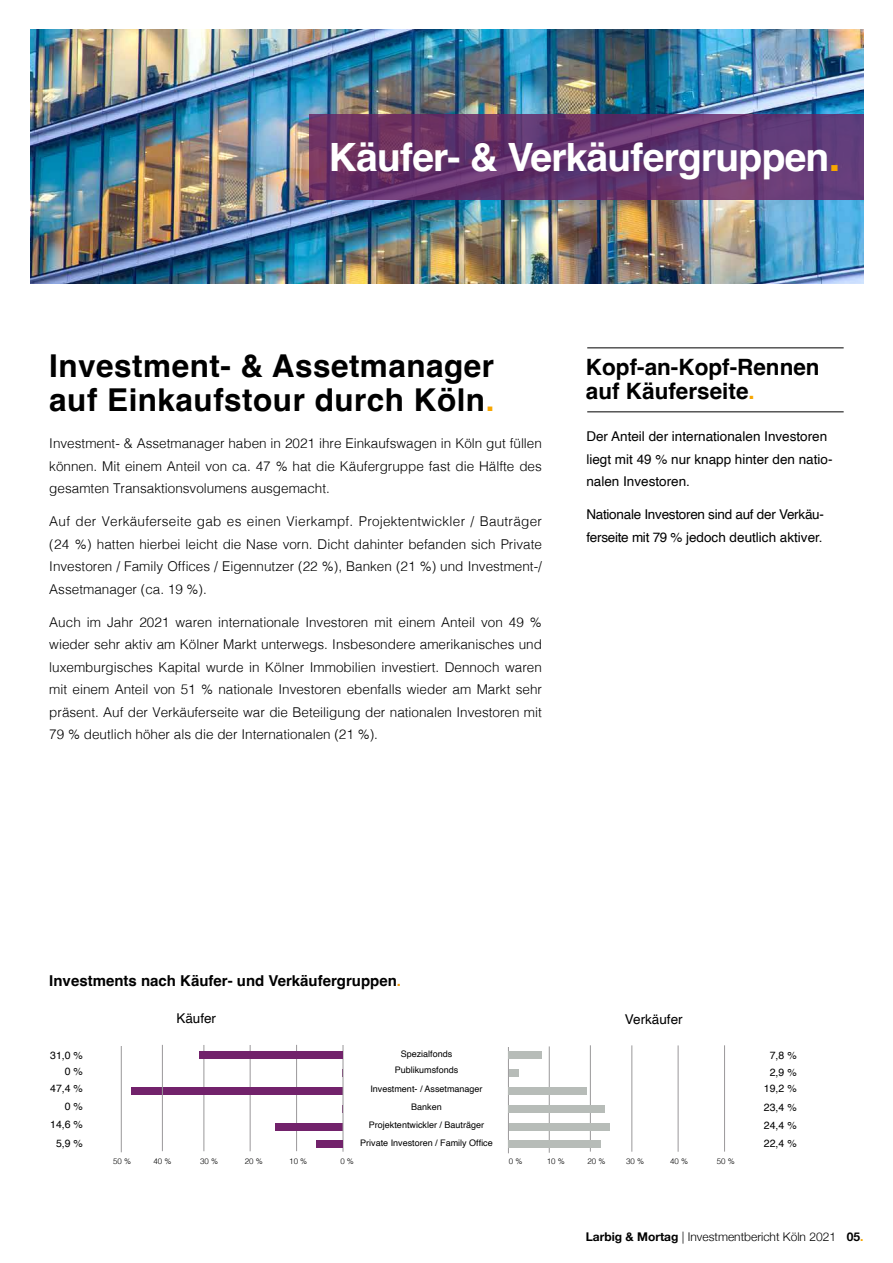
<style>
.page{position:relative;width:893px;height:1263px;background:#fff}
.page>*{position:absolute;margin:0;border:0;box-sizing:border-box;transform-origin:0 0}
.t1{font:700 39px "Helvetica";letter-spacing:-.02em;color:#fff}
.t2{font:700 31.5px/34.5px "Helvetica";letter-spacing:.015em;color:#000}
.t3{font:700 22.5px/24px "Helvetica";color:#000}
.t4{font:700 15px "Helvetica";color:#000}
.t5{font:300 13.5px/22.5px "Helvetica";color:#000;text-align:justify}
.t6{font:13.5px/22.5px "Helvetica";color:#000}
.t7{font:13.5px/22.5px "Helvetica";letter-spacing:-.02em;color:#000}
.t8{font:300 12px "Helvetica Neue";color:#000}
.t9{font:10.5px/16.5px "Helvetica";color:#000;text-align:right}
.t10{font:9px/18px "Helvetica";color:#000;text-align:center}
.t11{font:300 7.95px "Helvetica";color:#000}
.s1{font-size:42px;color:#f7a600}
.s2{color:#f7a600}
.s3{color:#f59d0f}
.s4{font-weight:700}
.s5{font-weight:700;color:#f7a600}
</style>
<div class="page">
<img style="left:30px;top:30px;width:834px;height:253px">
<hr style="left:587px;top:348px;width:257px;height:1px;background:#000">
<hr style="left:587px;top:412px;width:257px;height:1px;background:#000">
<svg style="left:309px;top:114px;width:555px;height:85px;background:#64356e"></svg>
<hr style="left:632px;top:1045px;width:1px;height:107px;background:#9a989a">
<hr style="left:724px;top:1045px;width:1px;height:106px;background:#9a989a">
<hr style="left:678px;top:1045px;width:1px;height:107px;background:#9a989a">
<hr style="left:590px;top:1045px;width:1px;height:106px;background:#9a989a">
<hr style="left:549px;top:1046px;width:1px;height:107px;background:#9a989a">
<hr style="left:508px;top:1047px;width:1px;height:106px;background:#9a989a">
<hr style="left:204px;top:1045px;width:1px;height:106px;background:#9a989a">
<hr style="left:296px;top:1045px;width:1px;height:106px;background:#9a989a">
<hr style="left:250px;top:1045px;width:1px;height:106px;background:#9a989a">
<div style="left:276px;top:1123px;width:67px;height:7px;background:#72226b"></div>
<div style="left:131px;top:1087px;width:212px;height:7px;background:#72226b"></div>
<hr style="left:343px;top:1045px;width:1px;height:107px;background:#9a989a">
<hr style="left:162px;top:1045px;width:1px;height:106px;background:#9a989a">
<div style="left:200px;top:1051px;width:143px;height:7px;background:#72226b"></div>
<div style="left:509px;top:1123px;width:100px;height:7px;background:#b7bcb8"></div>
<div style="left:508px;top:1105px;width:97px;height:7px;background:#b7bcb8"></div>
<div style="left:508px;top:1051px;width:34px;height:7px;background:#b7bcb8"></div>
<hr style="left:121px;top:1046px;width:1px;height:106px;background:#9a989a">
<div style="left:508px;top:1087px;width:78px;height:7px;background:#b7bcb8"></div>
<div style="left:316px;top:1140px;width:27px;height:8px;background:#72226b"></div>
<div style="left:509px;top:1141px;width:92px;height:7px;background:#b7bcb8"></div>
<div style="left:509px;top:1069px;width:10px;height:7px;background:#b7bcb8"></div>
<h1 class="t1" style="left:329px;top:133px;width:513px">Käufer- &amp; Verkäufergruppen<span class="s1">.</span></h1>
<h2 class="t2" style="left:49px;top:352px;width:447px">Investment- &amp; Assetmanager auf Einkaufstour durch Köln<span class="s2">.</span></h2>
<p class="t5" style="left:49px;top:431px;width:494px">Investment- &amp; Assetmanager haben in 2021 ihre Einkaufswagen in Köln gut füllen können. Mit einem Anteil von ca. 47 % hat die Käufergruppe fast die Hälfte des gesamten Transaktionsvolumens ausgemacht.</p>
<p class="t5" style="left:49px;top:509px;width:494px">Auf der Verkäuferseite gab es einen Vierkampf. Projektentwickler / Bauträger (24 %) hatten hierbei leicht die Nase vorn. Dicht dahinter befanden sich Private Investoren / Family Offices / Eigennutzer (22 %), Banken (21 %) und Investment-/ Assetmanager (ca. 19 %).</p>
<p class="t5" style="left:49px;top:609px;width:494px">Auch im Jahr 2021 waren internationale Investoren mit einem Anteil von 49 % wieder sehr aktiv am Kölner Markt unterwegs. Insbesondere amerikanisches und luxemburgisches Kapital wurde in Kölner Immobilien investiert. Dennoch waren mit einem Anteil von 51 % nationale Investoren ebenfalls wieder am Markt sehr präsent. Auf der Verkäuferseite war die Beteiligung der nationalen Investoren mit 79 % deutlich höher als die der Internationalen (21 %).</p>
<h3 class="t3" style="left:586px;top:357px;width:235px">Kopf-an-Kopf-Rennen auf Käuferseite<span class="s2">.</span></h3>
<p class="t6" style="left:586px;top:425px;width:248px">Der Anteil der internationalen Investoren liegt mit 49 % nur knapp hinter den natio&shy;nalen Investoren.</p>
<p class="t7" style="left:586px;top:503px;width:239px">Nationale Investoren sind auf der Verkäu&shy;ferseite mit 79 % jedoch deutlich aktiver.</p>
<p class="t4" style="left:49px;top:971px;width:353px">Investments nach Käufer- und Verkäufergruppen<span class="s3">.</span></p>
<p class="t6" style="left:176px;top:1007px;width:41px">Käufer</p>
<p class="t6" style="left:625px;top:1008px;width:59px">Verkäufer</p>
<p class="t9" style="left:50px;top:1047px;width:34px">31,0 %<br>0 %<br>47,4 %</p>
<p class="t9" style="left:50px;top:1098px;width:34px;line-height:18.1px">0 %<br>14,6 %<br>5,9 %</p>
<p class="t10" style="left:395px;top:1045px;width:65px;line-height:16.5px">Spezialfonds<br>Publikumsfonds</p>
<p class="t10" style="left:360px;top:1080px;width:134px">Investment- / Assetmanager<br>Banken<br>Projektentwickler / Bauträger<br>Private Investoren / Family Office</p>
<p class="t11" style="left:113px;top:1154px;width:20px">50 %</p>
<p class="t11" style="left:153px;top:1154px;width:20px">40 %</p>
<p class="t11" style="left:200px;top:1154px;width:20px">30 %</p>
<p class="t11" style="left:245px;top:1154px;width:20px">20 %</p>
<p class="t11" style="left:289px;top:1154px;width:20px">10 %</p>
<p class="t11" style="left:340px;top:1154px;width:15px">0 %</p>
<p class="t11" style="left:509px;top:1154px;width:15px">0 %</p>
<p class="t11" style="left:547px;top:1154px;width:20px">10 %</p>
<p class="t11" style="left:587px;top:1154px;width:20px">20 %</p>
<p class="t11" style="left:626px;top:1154px;width:20px">30 %</p>
<p class="t11" style="left:670px;top:1154px;width:20px">40 %</p>
<p class="t11" style="left:717px;top:1154px;width:20px">50 %</p>
<p class="t9" style="left:764px;top:1047px;width:34px;text-align:center">7,8 %<br>2,9 %<br>19,2 %</p>
<p class="t9" style="left:764px;top:1098px;width:34px;line-height:18.1px;text-align:justify">23,4 % 24,4 % 22,4 %</p>
<p class="t8" style="left:586px;top:1226px;width:279px"><span class="s4">Larbig &amp; Mortag</span> | Investmentbericht Köln 2021 <span class="s4">05</span><span class="s5">.</span></p>
</div>
